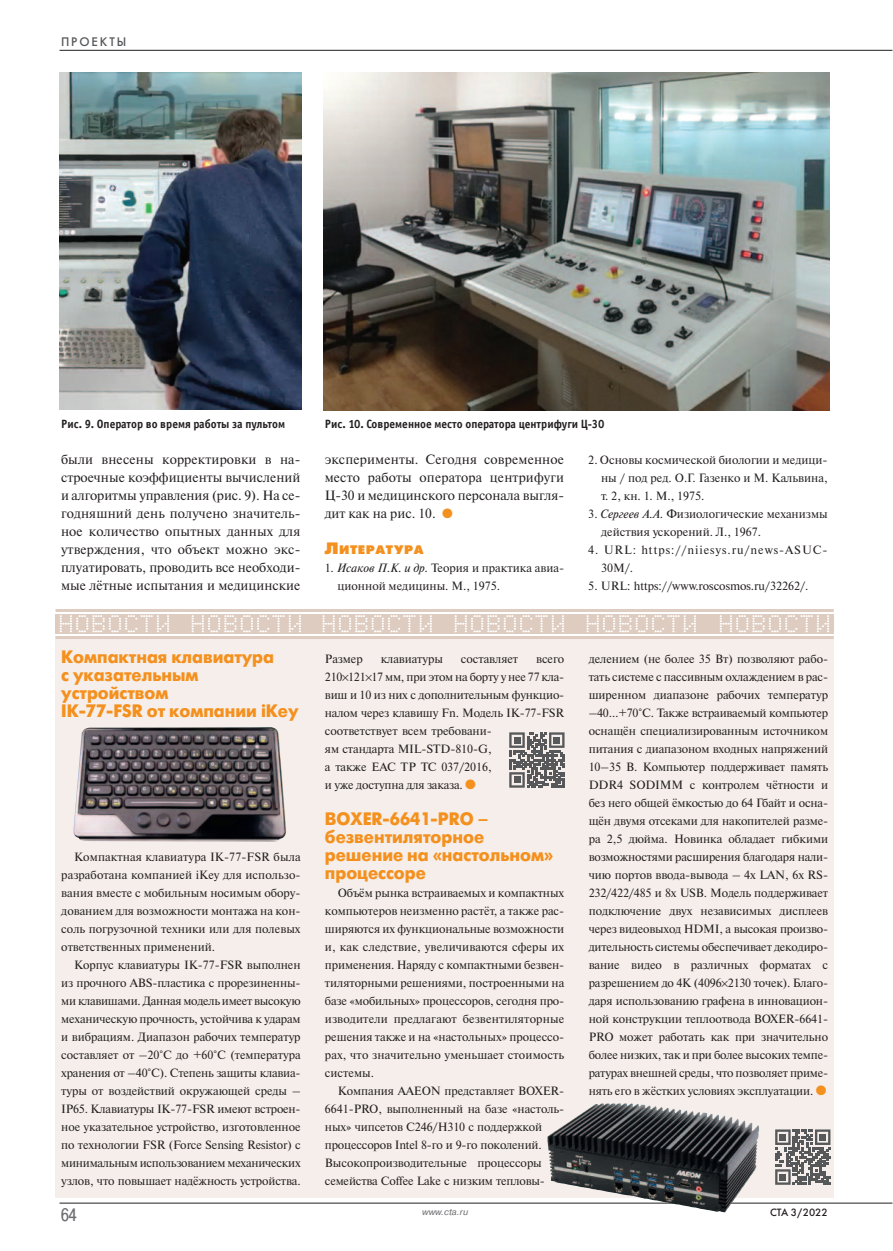
<style>
.page{position:relative;width:893px;height:1251px;background:#fff}
.page>*{position:absolute;margin:0;border:0;box-sizing:border-box;transform-origin:0 0}
.t1{font:700 18px/18px "Futura Futuris C";color:#f4901d;scale:.95 1}
.t2{font:18px "Pragmatica Cond C";color:#6c6d70}
.t3{font:13.5px/18px "Newton C";color:#231f20;text-align:justify}
.t4{font:12.3px "Futura Futuris Black C";letter-spacing:.045em;color:#f4901d}
.t5{font:12.3px "Futura Futuris C";letter-spacing:.155em;color:#57585a}
.t6{font:12px/18px "Newton C";letter-spacing:-.005em;color:#231f20;text-align:justify}
.t7{font:12px "Officina Sans Bold C";color:#231f20;scale:.95 1}
.t8{font:12px/18px "Newton C";letter-spacing:.08em;color:#231f20}
.t9{font:10.5px "Futura Futuris C";color:#231f20}
.t10{font:italic 9px "Pragmatica C";color:#6c6d70}
.s1{color:#f4901d}
.s2{font-size:16.5px}
.s3{font-style:italic}
</style>
<div class="page">
<hr style="left:60px;top:1202px;width:832px;height:1px;background:#231f20">
<hr style="left:60px;top:50px;width:832px;height:1px;background:#231f20">
<img style="left:60px;top:72px;width:242px;height:338px">
<img style="left:323px;top:72px;width:506px;height:338px">
<div style="left:56px;top:636px;width:778px;height:561px;background:#f5eeea"></div>
<hr style="left:56px;top:636px;width:778px;height:3px;background:#deccc0">
<hr style="left:56px;top:609px;width:778px;height:3px;background:#deccc0">
<div style="left:56px;top:613px;width:778px;height:20px;background:#deccc0"></div>
<svg style="left:60px;top:615px;width:109px;height:17px"></svg>
<svg style="left:192px;top:615px;width:109px;height:17px"></svg>
<svg style="left:322px;top:615px;width:110px;height:17px"></svg>
<svg style="left:455px;top:615px;width:109px;height:17px"></svg>
<svg style="left:586px;top:615px;width:110px;height:17px"></svg>
<svg style="left:720px;top:615px;width:109px;height:17px"></svg>
<img style="left:551px;top:1103px;width:208px;height:109px">
<img style="left:73px;top:727px;width:214px;height:114px">
<svg style="left:509px;top:732px;width:55px;height:55px"></svg>
<div style="left:514px;top:736px;width:6px;height:7px;background:#57585a"></div>
<div style="left:553px;top:736px;width:7px;height:7px;background:#57585a"></div>
<div style="left:514px;top:776px;width:6px;height:7px;background:#57585a"></div>
<svg style="left:775px;top:1129px;width:55px;height:55px"></svg>
<div style="left:780px;top:1133px;width:6px;height:7px;background:#57585a"></div>
<div style="left:819px;top:1133px;width:7px;height:7px;background:#57585a"></div>
<div style="left:780px;top:1173px;width:6px;height:7px;background:#57585a"></div>
<p class="t5" style="left:61px;top:34px;width:67px">проекТы</p>
<p class="t7" style="left:61px;top:419px;width:237px">Рис. 9. Оператор во время работы за пультом</p>
<p class="t7" style="left:325px;top:419px;width:296px">Рис. 10. Современное место оператора центрифуги Ц-30</p>
<p class="t3" style="left:61px;top:450px;width:241px">были внесены корректировки в на&shy;строечные коэффициенты вычислений и алгоритмы управления (рис. 9). На се&shy;годняшний день получено значитель&shy;ное количество опытных данных для утверждения, что объект можно экс&shy;плуатировать, проводить все необходи&shy;мые лётные испытания и медицинские</p>
<p class="t3" style="left:325px;top:450px;width:241px">эксперименты. Сегодня современное место работы оператора центрифуги Ц-30 и медицинского персонала выгля&shy;дит как на рис. 10. <span class="s1">●</span></p>
<p class="t4" style="left:325px;top:543px;width:100px"><span class="s2">л</span>итература</p>
<p class="t6" style="left:337px;top:559px;width:228px;text-indent:-13px">1. <span class="s3">Исаков П.К. и др.</span> Теория и практика авиа&shy;ционной медицины. М., 1975.</p>
<p class="t6" style="left:601px;top:451px;width:228px;text-indent:-13px">2. Основы космической биологии и медици&shy;ны / под ред. О.Г. Газенко и М. Кальвина, т. 2, кн. 1. М., 1975.</p>
<p class="t6" style="left:601px;top:505px;width:228px;text-indent:-13px">3. <span class="s3">Сергеев А.А.</span> Физиологические механизмы действия ускорений. Л., 1967.</p>
<p class="t8" style="left:601px;top:541px;width:228px;text-indent:-13px">4. URL: https://niiesys.ru/news-ASUC-<br>30M/.</p>
<p class="t6" style="left:588px;top:577px;width:222px">5. URL: https://www.roscosmos.ru/32262/.</p>
<h1 class="t1" style="left:61px;top:647px;width:251px">Компактная клавиатура<br>с указательным устройством<br>IK-77-FSR от компании iKey</h1>
<p class="t6" style="left:61px;top:847px;width:241px;text-indent:13px">Компактная клавиатура IK-77-FSR была разработана компанией iKey для использо&shy;вания вместе с мобильным носимым обору&shy;дованием для возможности монтажа на кон&shy;соль погрузочной техники или для полевых ответственных применений.</p>
<p class="t6" style="left:61px;top:955px;width:241px;text-indent:13px">Корпус клавиатуры IK-77-FSR выполнен из прочного ABS-пластика с прорезиненны&shy;ми клавишами. Данная модель имеет высокую механическую прочность, устойчива к ударам и вибрациям. Диапазон рабочих температур составляет от –20°С до +60°С (температура хранения от –40°С). Степень защиты клавиа&shy;туры от воздействий окружающей среды – IP65. Клавиатуры IK-77-FSR имеют встроен&shy;ное указательное устройство, изготовленное по технологии FSR (Force Sensing Resistor) с минимальным использованием механических узлов, что повышает надёжность устройства.</p>
<p class="t6" style="left:325px;top:649px;width:39px">Размер</p>
<p class="t6" style="left:381px;top:649px;width:64px">клавиатуры</p>
<p class="t6" style="left:461px;top:649px;width:59px">составляет</p>
<p class="t6" style="left:325px;top:649px;width:241px;text-align:left;text-indent:211px">всего<br>210 121 17 мм, при этом на борту у нее 77 кла&shy;виш и 10 из них с дополнительным функцио&shy;налом через клавишу Fn. Модель IK-77-FSR соответствует всем требовани-<br>ям стандарта MIL-STD-810-G,<br>а также EAC ТР ТС 037/2016,<br>и уже доступна для заказа. <span class="s1">●</span></p>
<h1 class="t1" style="left:325px;top:809px;width:242px">BOXER-6641-PRO – безвентиляторное решение на «настольном» процессоре</h1>
<p class="t6" style="left:325px;top:883px;width:241px;text-indent:13px">Объём рынка встраиваемых и компактных компьютеров неизменно растёт, а также рас&shy;ширяются их функциональные возможности и, как следствие, увеличиваются сферы их применения. Наряду с компактными безвен&shy;тиляторными решениями, построенными на базе «мобильных» процессоров, сегодня про&shy;изводители предлагают безвентиляторные решения также и на «настольных» процессо&shy;рах, что значительно уменьшает стоимость системы.</p>
<p class="t6" style="left:325px;top:1081px;width:241px;text-align:left;text-indent:13px">Компания AAEON представляет BOXER-6641-PRO, выполненный на базе «настоль&shy;ных» чипсетов C246/H310 с поддержкой процессоров Intel 8-го и 9-го поколений.<br>Высокопроизводительные процессоры семейства Coffee Lake с низким тепловы-</p>
<p class="t6" style="left:589px;top:649px;width:241px">делением (не более 35 Вт) позволяют рабо&shy;тать системе с пассивным охлаждением в рас&shy;ширенном диапазоне рабочих температур –40…+70°C. Также встраиваемый компьютер оснащён специализированным источником питания с диапазоном входных напряжений 10–35 В. Компьютер поддерживает память DDR4 SODIMM с контролем чётности и без него общей ёмкостью до 64 Гбайт и осна&shy;щён двумя отсеками для накопителей разме&shy;ра 2,5 дюйма. Новинка обладает гибкими возможностями расширения благодаря нали&shy;чию портов ввода-вывода – 4x LAN, 6x RS-232/422/485 и 8x USB. Модель поддерживает подключение двух независимых дисплеев через видеовыход HDMI, а высокая произво&shy;дительность системы обеспечивает декодиро&shy;вание видео в различных форматах с разрешением до 4K (4096 2130 точек). Благо&shy;даря использованию графена в инновацион&shy;ной конструкции теплоотвода BOXER-6641- PRO может работать как при значительно более низких, так и при более высоких темпе&shy;ратурах внешней среды, что позволяет приме&shy;нять его в жёстких условиях эксплуатации. <span class="s1">●</span></p>
<h1 class="t2" style="left:61px;top:1203px;width:17px">64</h1>
<p class="t10" style="left:422px;top:1206px;width:48px">www.cta.ru</p>
<p class="t9" style="left:770px;top:1206px;width:59px">СТА 3/2022</p>
</div>
